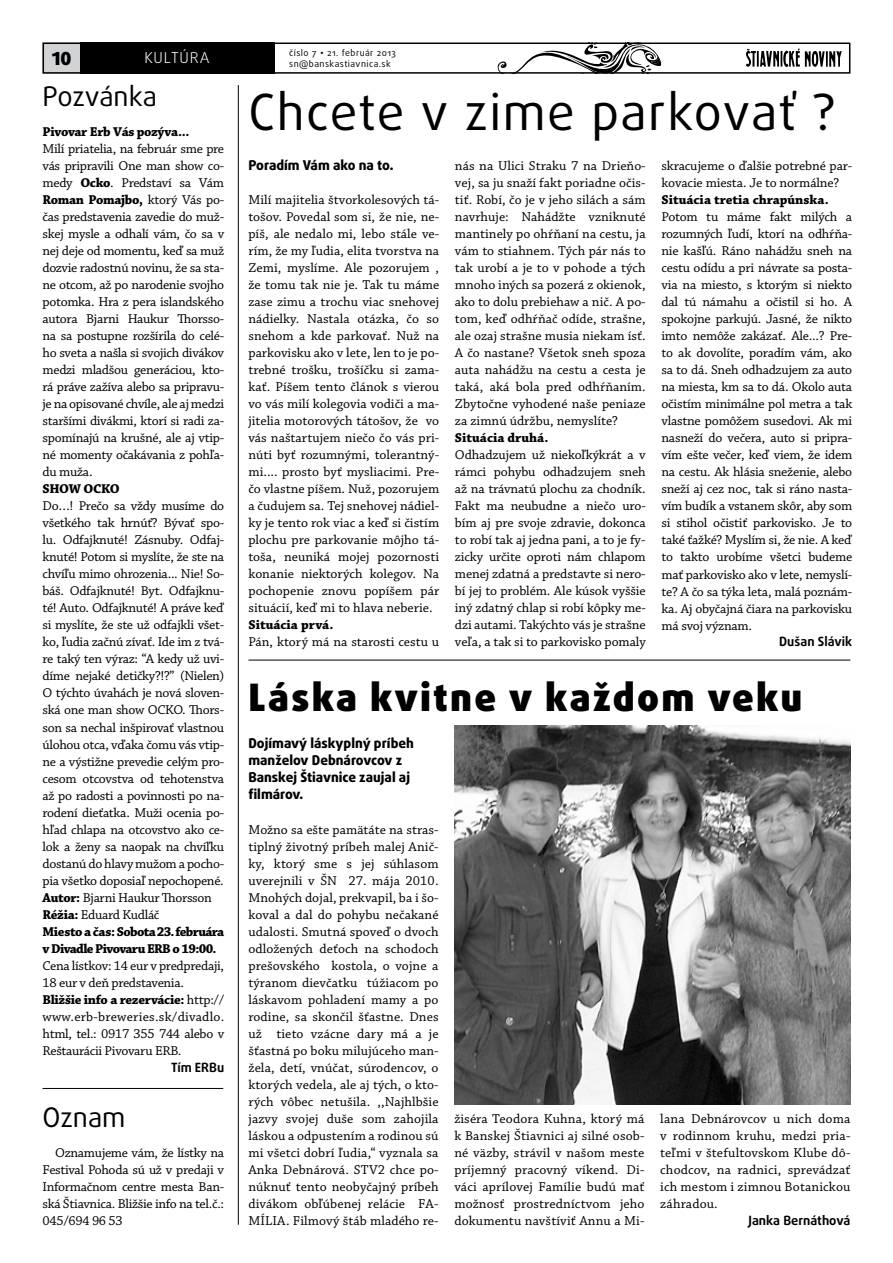
<style>
.page{position:relative;width:893px;height:1263px;background:#fff}
.page>*{position:absolute;margin:0;border:0;box-sizing:border-box;transform-origin:0 0}
.t1{font:49.8px "Daxline Pro";letter-spacing:.03em;color:#000}
.t2{font:900 37.8px "Daxline Pro";letter-spacing:.06em;color:#000}
.t3{font:27px "Daxline Pro";color:#000}
.t4{font:900 18px "Daxline Pro";color:#000}
.t5{font:300 15px "Daxline Pro";letter-spacing:.06em;color:#fff}
.t6{font:13.5px/17px "Chaparral Pro Capt";letter-spacing:-.025em;color:#000;text-align:justify}
.t7{font:800 13.5px/17px "Daxline Pro";color:#000}
.t8{font:700 13.5px "Chaparral Pro";letter-spacing:-.025em;color:#000}
.t9{font:700 13.5px/17px "Chaparral Pro";letter-spacing:-.05em;color:#000}
.t10{font:700 13.5px "Chaparral Pro";color:#000}
.t11{font:13.5px "Chaparral Pro Capt";color:#000}
.t12{font:700 12.75px "Daxline Pro";color:#000}
.t13{font:9px "Daxline Pro";letter-spacing:.05em;color:#000}
.s1{font-family:"Gill Sans MT Pro"}
.s2{font-family:"Chaparral Pro";font-weight:700}
.s3{font-family:"Chaparral Pro Capt";font-weight:400}
</style>
<div class="page">
<div style="left:43px;top:43px;width:46px;height:31px;background:#d1d3d4"></div>
<svg style="left:497px;top:46px;width:165px;height:25px"></svg>
<div style="left:43px;top:43px;width:807px;height:31px;border:2px solid #000"></div>
<div style="left:80px;top:43px;width:194px;height:31px;background:#000"></div>
<svg style="left:746px;top:49px;width:96px;height:18px"></svg>
<hr style="left:238px;top:85px;width:1px;height:1140px;background:#000">
<hr style="left:43px;top:1088px;width:180px;height:1px;background:#000">
<hr style="left:248px;top:660px;width:602px;height:1px;background:#000">
<img style="left:454px;top:725px;width:396px;height:380px">
<h3 class="t4" style="left:52px;top:46px;width:21px">10</h3>
<p class="t13" style="left:289px;top:47px;width:108px">číslo 7 <span class="s1">•</span> 21. február 2013</p>
<p class="t5" style="left:144px;top:48px;width:67px">KULTÚRA</p>
<p class="t13" style="left:289px;top:58px;width:103px">sn@banskastiavnica.sk</p>
<h3 class="t3" style="left:43px;top:78px;width:116px">Pozvánka</h3>
<p class="t8" style="left:43px;top:124px;width:148px">Pivovar Erb Vás pozýva...</p>
<p class="t6" style="left:43px;top:141px;width:183px">Milí priatelia, na február sme pre vás pripravili One man show co&shy;medy <span class="s2">Ocko</span>. Predstaví sa Vám</p>
<p class="t8" style="left:43px;top:192px;width:183px">Roman Pomajbo, <span class="s3">ktorý Vás po-</span></p>
<p class="t6" style="left:43px;top:209px;width:183px">čas predstavenia zavedie do muž&shy;skej mysle a odhalí vám, čo sa v nej deje od momentu, keď sa muž dozvie radostnú novinu, že sa sta&shy;ne otcom, až po narodenie svojho potomka. Hra z pera islandského autora Bjarni Haukur Thorsso&shy;na sa postupne rozšírila do celé&shy;ho sveta a našla si svojich divákov medzi mladšou generáciou, kto&shy;rá práve zažíva alebo sa pripravu&shy;je na opisované chvíle, ale aj medzi staršími divákmi, ktorí si radi za&shy;spomínajú na krušné, ale aj vtip&shy;né momenty očakávania z pohľa&shy;du muža.</p>
<p class="t8" style="left:43px;top:481px;width:79px">SHOW OCKO</p>
<p class="t6" style="left:43px;top:498px;width:183px;text-align:left">Do…! Prečo sa vždy musíme do všetkého tak hrnúť? Bývať spo&shy;lu. Odfajknuté! Zásnuby. Odfaj&shy;knuté! Potom si myslíte, že ste na chvíľu mimo ohrozenia... Nie! So&shy;báš. Odfajknuté! Byt. Odfajknu&shy;té! Auto. Odfajknuté! A práve keď si myslíte, že ste už odfajkli všet&shy;ko, ľudia začnú zívať. Ide im z tvá&shy;re taký ten výraz: “A kedy už uvi&shy;díme nejaké detičky?!?” (Nielen)<br>O týchto úvahách je nová sloven&shy;ská one man show OCKO. Thors&shy;son sa nechal inšpirovať vlastnou úlohou otca, vďaka čomu vás vtip&shy;ne a výstižne prevedie celým pro&shy;cesom otcovstva od tehotenstva až po radosti a povinnosti po na&shy;rodení dieťatka. Muži ocenia po&shy;hľad chlapa na otcovstvo ako ce&shy;lok a ženy sa naopak na chvíľku dostanú do hlavy mužom a pocho&shy;pia všetko doposiaľ nepochopené.<br><span class="s2">Autor:</span> Bjarni Haukur Thorsson<br><span class="s2">Réžia:</span> Eduard Kudláč</p>
<p class="t9" style="left:43px;top:923px;width:183px">Miesto a čas: Sobota 23. februára v Divadle Pivovaru ERB o 19:00.</p>
<p class="t6" style="left:43px;top:957px;width:183px">Cena lístkov: 14 eur v predpredaji,<br>18 eur v deň predstavenia.</p>
<p class="t8" style="left:43px;top:991px;width:183px">Bližšie info a rezervácie: <span class="s3">http://</span></p>
<p class="t6" style="left:43px;top:1008px;width:183px">www.erb-breweries.sk/divadlo. html, tel.: 0917 355 744 alebo v Reštaurácii Pivovaru ERB.</p>
<p class="t12" style="left:171px;top:1058px;width:55px">Tím ERBu</p>
<h3 class="t3" style="left:43px;top:1099px;width:85px">Oznam</h3>
<p class="t6" style="left:43px;top:1144px;width:183px;text-indent:13px">Oznamujeme vám, že lístky na Festival Pohoda sú už v predaji v Informačnom centre mesta Ban&shy;ská Štiavnica. Bližšie info na tel.č.:<br>045/694 96 53</p>
<h1 class="t1" style="left:248px;top:80px;width:589px">Chcete v zime parkovať ?</h1>
<p class="t7" style="left:248px;top:157px;width:147px">Poradím Vám ako na to.</p>
<p class="t6" style="left:248px;top:192px;width:192px">Milí majitelia štvorkolesových tá&shy;tošov. Povedal som si, že nie, ne&shy;píš, ale nedalo mi, lebo stále ve&shy;rím, že my ľudia, elita tvorstva na Zemi, myslíme. Ale pozorujem , že tomu tak nie je. Tak tu máme zase zimu a trochu viac snehovej nádielky. Nastala otázka, čo so snehom a kde parkovať. Nuž na parkovisku ako v lete, len to je po&shy;trebné trošku, trošíčku si zama&shy;kať. Píšem tento článok s vierou vo vás milí kolegovia vodiči a ma&shy;jitelia motorových tátošov, že vo vás naštartujem niečo čo vás pri&shy;núti byť rozumnými, tolerantný&shy;mi.... prosto byť mysliacimi. Pre&shy;čo vlastne píšem. Nuž, pozorujem a čudujem sa. Tej snehovej nádiel&shy;ky je tento rok viac a keď si čistím plochu pre parkovanie môjho tá&shy;toša, neuniká mojej pozornosti konanie niektorých kolegov. Na pochopenie znovu popíšem pár situácií, keď mi to hlava neberie.</p>
<p class="t10" style="left:248px;top:617px;width:87px">Situácia prvá.</p>
<p class="t11" style="left:248px;top:634px;width:192px">Pán, ktorý má na starosti cestu u</p>
<p class="t6" style="left:455px;top:158px;width:192px">nás na Ulici Straku 7 na Drieňo&shy;vej, sa ju snaží fakt poriadne očis&shy;tiť. Robí, čo je v jeho silách a sám navrhuje: Nahádžte vzniknuté mantinely po ohŕňaní na cestu, ja vám to stiahnem. Tých pár nás to tak urobí a je to v pohode a tých mnoho iných sa pozerá z okienok, ako to dolu prebiehaw a nič. A po&shy;tom, keď odhŕňač odíde, strašne, ale ozaj strašne musia niekam ísť.<br>A čo nastane? Všetok sneh spoza auta nahádžu na cestu a cesta je taká, aká bola pred odhŕňaním.<br>Zbytočne vyhodené naše peniaze za zimnú údržbu, nemyslíte?</p>
<p class="t10" style="left:455px;top:430px;width:95px">Situácia druhá.</p>
<p class="t6" style="left:455px;top:447px;width:192px">Odhadzujem už niekoľkýkrát a v rámci pohybu odhadzujem sneh až na trávnatú plochu za chodník.<br>Fakt ma neubudne a niečo uro&shy;bím aj pre svoje zdravie, dokonca to robí tak aj jedna pani, a to je fy&shy;zicky určite oproti nám chlapom menej zdatná a predstavte si nero&shy;bí jej to problém. Ale kúsok vyššie iný zdatný chlap si robí kôpky me&shy;dzi autami. Takýchto vás je strašne veľa, a tak si to parkovisko pomaly</p>
<p class="t6" style="left:661px;top:158px;width:192px">skracujeme o ďalšie potrebné par&shy;kovacie miesta. Je to normálne?</p>
<p class="t10" style="left:661px;top:192px;width:169px">Situácia tretia chrapúnska.</p>
<p class="t6" style="left:661px;top:209px;width:192px">Potom tu máme fakt milých a rozumných ľudí, ktorí na odhŕňa&shy;nie kašľú. Ráno nahádžu sneh na cestu odídu a pri návrate sa posta&shy;via na miesto, s ktorým si niekto dal tú námahu a očistil si ho. A spokojne parkujú. Jasné, že nikto imto nemôže zakázať. Ale...? Pre&shy;to ak dovolíte, poradím vám, ako sa to dá. Sneh odhadzujem za auto na miesta, km sa to dá. Okolo auta očistím minimálne pol metra a tak vlastne pomôžem susedovi. Ak mi nasneží do večera, auto si pripra&shy;vím ešte večer, keď viem, že idem na cestu. Ak hlásia sneženie, alebo sneží aj cez noc, tak si ráno nasta&shy;vím budík a vstanem skôr, aby som si stihol očistiť parkovisko. Je to také ťažké? Myslím si, že nie. A keď to takto urobíme všetci budeme mať parkovisko ako v lete, nemyslí&shy;te? A čo sa týka leta, malá poznám&shy;ka. Aj obyčajná čiara na parkovisku má svoj význam.</p>
<p class="t12" style="left:779px;top:633px;width:75px">Dušan Slávik</p>
<h2 class="t2" style="left:248px;top:672px;width:555px">Láska kvitne v každom veku</h2>
<p class="t7" style="left:248px;top:735px;width:167px">Dojímavý láskyplný príbeh manželov Debnárovcov z<br>Banskej Štiavnice zaujal aj filmárov.</p>
<p class="t6" style="left:248px;top:821px;width:192px">Možno sa ešte pamätáte na stras&shy;tiplný životný príbeh malej Anič&shy;ky, ktorý sme s jej súhlasom uverejnili v ŠN 27. mája 2010.<br>Mnohých dojal, prekvapil, ba i šo&shy;koval a dal do pohybu nečakané udalosti. Smutná spoveď o dvoch odložených deťoch na schodoch prešovského kostola, o vojne a týranom dievčatku túžiacom po láskavom pohladení mamy a po rodine, sa skončil šťastne. Dnes už tieto vzácne dary má a je šťastná po boku milujúceho man&shy;žela, detí, vnúčat, súrodencov, o ktorých vedela, ale aj tých, o kto&shy;rých vôbec netušila. ,,Najhlbšie jazvy svojej duše som zahojila láskou a odpustením a rodinou sú mi všetci dobrí ľudia,“ vyznala sa Anka Debnárová. STV2 chce po&shy;núknuť tento neobyčajný príbeh divákom obľúbenej relácie FA-MÍLIA. Filmový štáb mladého re-</p>
<p class="t6" style="left:454px;top:1110px;width:192px">žiséra Teodora Kuhna, ktorý má k Banskej Štiavnici aj silné osob&shy;né väzby, strávil v našom meste príjemný pracovný víkend. Di&shy;váci aprílovej Famílie budú mať možnosť prostredníctvom jeho dokumentu navštíviť Annu a Mi-</p>
<p class="t6" style="left:660px;top:1110px;width:192px">lana Debnárovcov u nich doma v rodinnom kruhu, medzi pria&shy;teľmi v štefultovskom Klube dô&shy;chodcov, na radnici, sprevádzať ich mestom i zimnou Botanickou záhradou.</p>
<p class="t12" style="left:749px;top:1212px;width:103px">Janka Bernáthová</p>
</div>
